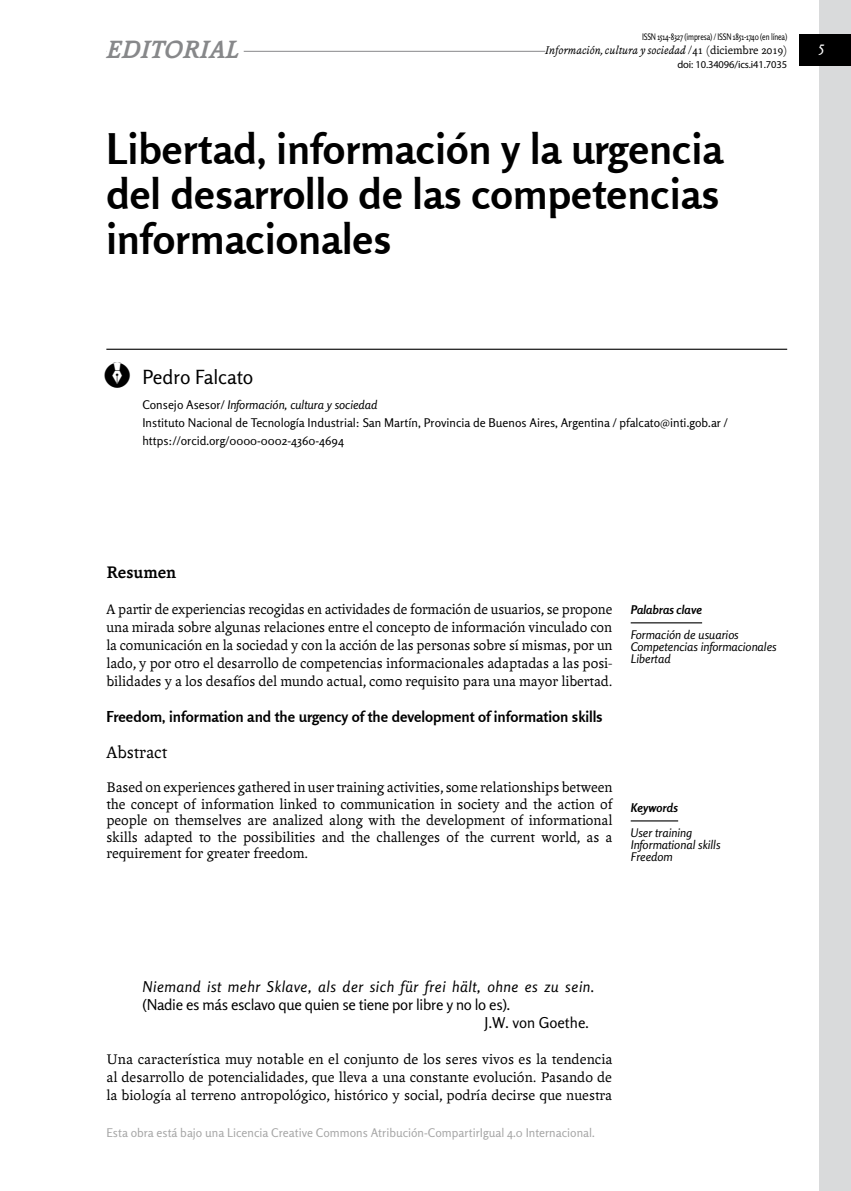
<style>
.page{position:relative;width:851px;height:1191px;background:#fff}
.page>*{position:absolute;margin:0;border:0;box-sizing:border-box;transform-origin:0 0}
.t1{font:700 42px/45px "Rosario";color:#000;text-align:justify}
.t2{font:italic 700 27px "Andralis ND Os F";letter-spacing:.02em;color:#87888a}
.t3{font:19.5px "Rosario";color:#000}
.t4{font:18px "Andralis ND Os F";color:#000}
.t5{font:700 18px "Andralis ND Os F";color:#000}
.t6{font:15px/18px "Andralis ND Os F";color:#000;text-align:justify}
.t7{font:700 15px "Rosario";color:#000}
.t8{font:15px/18px "Rosario";letter-spacing:-.02em;color:#000}
.t9{font:italic 15px "Rosario";letter-spacing:.035em;color:#000}
.t10{font:15px "Rosario";color:#fff}
.t11{font:12px/18px "Rosario";color:#000}
.t12{font:italic 12px/12px "Rosario";color:#000}
.t13{font:12px "Rosario";color:#a6a6a6}
.t14{font:italic 12px "Andralis ND Os F";color:#000}
.t15{font:italic 700 12px "Rosario";color:#000}
.t16{font:10.5px "Myriad Pro";letter-spacing:-.01em;color:#000}
.t17{font:9px "Rosario";letter-spacing:-.02em;color:#000;scale:.8 1}
.s1{font-style:normal}
.s2{font-family:"Iconospararevistasfilo Regula";font-size:33px}
.s3{font-style:italic}
</style>
<div class="page">
<hr style="left:106px;top:51px;width:546px;height:1px;background:#87888a">
<div style="left:545px;top:44px;width:242px;height:15px;background:#fff"></div>
<div style="left:818px;top:0;width:32px;height:1191px;background:#d9dadb"></div>
<div style="left:799px;top:35px;width:51px;height:31px;background:#000"></div>
<div style="left:106px;top:38px;width:138px;height:24px;background:#fff"></div>
<hr style="left:106px;top:349px;width:681px;height:1px;background:#000">
<hr style="left:630px;top:622px;width:72px;height:1px;background:#000">
<hr style="left:630px;top:820px;width:48px;height:1px;background:#000">
<p class="t17" style="left:642px;top:31px;width:183px">ISSN 1514-8327 (impresa) / ISSN 1851-1740 (en línea)</p>
<p class="t14" style="left:545px;top:44px;width:243px">Información, cultura y sociedad <span class="s1">/41 (diciembre 2019)</span></p>
<p class="t16" style="left:677px;top:58px;width:111px">doi: 10.34096/ics.i41.7035</p>
<h2 class="t2" style="left:106px;top:34px;width:133px">EDITORIAL</h2>
<p class="t10" style="left:818px;top:38px;width:7px">5</p>
<h1 class="t1" style="left:106px;top:126px;width:618px">Libertad, información y la urgencia del desarrollo de las competencias informacionales</h1>
<h3 class="t3" style="left:106px;top:365px;width:148px"><span class="s2">"</span> Pedro Falcato</h3>
<p class="t11" style="left:142px;top:396px;width:586px">Consejo Asesor/ <span class="s3">Información, cultura y sociedad<br></span>Instituto Nacional de Tecnología Industrial: San Martín, Provincia de Buenos Aires, Argentina / pfalcato@inti.gob.ar / https://orcid.org/0000-0002-4360-4694</p>
<p class="t5" style="left:106px;top:562px;width:71px">Resumen</p>
<p class="t6" style="left:106px;top:600px;width:507px">A partir de experiencias recogidas en actividades de formación de usuarios, se propone una mirada sobre algunas relaciones entre el concepto de información vinculado con la comunicación en la sociedad y con la acción de las personas sobre sí mismas, por un lado, y por otro el desarrollo de competencias informacionales adaptadas a las posi&shy;bilidades y a los desafíos del mundo actual, como requisito para una mayor libertad.</p>
<p class="t7" style="left:106px;top:707px;width:498px">Freedom, information and the urgency of the development of information skills</p>
<p class="t4" style="left:106px;top:742px;width:62px">Abstract</p>
<p class="t6" style="left:106px;top:779px;width:507px;line-height:16.5px">Based on experiences gathered in user training activities, some relationships between the concept of information linked to communication in society and the action of people on themselves are analized along with the development of informational skills adapted to the possibilities and the challenges of the current world, as a requirement for greater freedom.</p>
<p class="t15" style="left:630px;top:602px;width:73px">Palabras clave</p>
<p class="t12" style="left:630px;top:628px;width:147px">Formación de usuarios<br>Competencias informacionales<br>Libertad</p>
<p class="t15" style="left:630px;top:800px;width:49px">Keywords</p>
<p class="t12" style="left:630px;top:826px;width:91px">User training<br>Informational skills<br>Freedom</p>
<p class="t9" style="left:142px;top:977px;width:453px">Niemand ist mehr Sklave, als der sich für frei hält, ohne es zu sein.</p>
<p class="t8" style="left:484px;top:995px;width:106px;text-indent:-342px">(Nadie es más esclavo que quien se tiene por libre y no lo es).<br>J.W. von Goethe.</p>
<p class="t6" style="left:106px;top:1050px;width:507px">Una característica muy notable en el conjunto de los seres vivos es la tendencia al desarrollo de potencialidades, que lleva a una constante evolución. Pasando de la biología al terreno antropológico, histórico y social, podría decirse que nuestra</p>
<p class="t13" style="left:106px;top:1125px;width:490px">Esta obra está bajo una Licencia Creative Commons Atribución-CompartirIgual 4.0 Internacional.</p>
</div>
